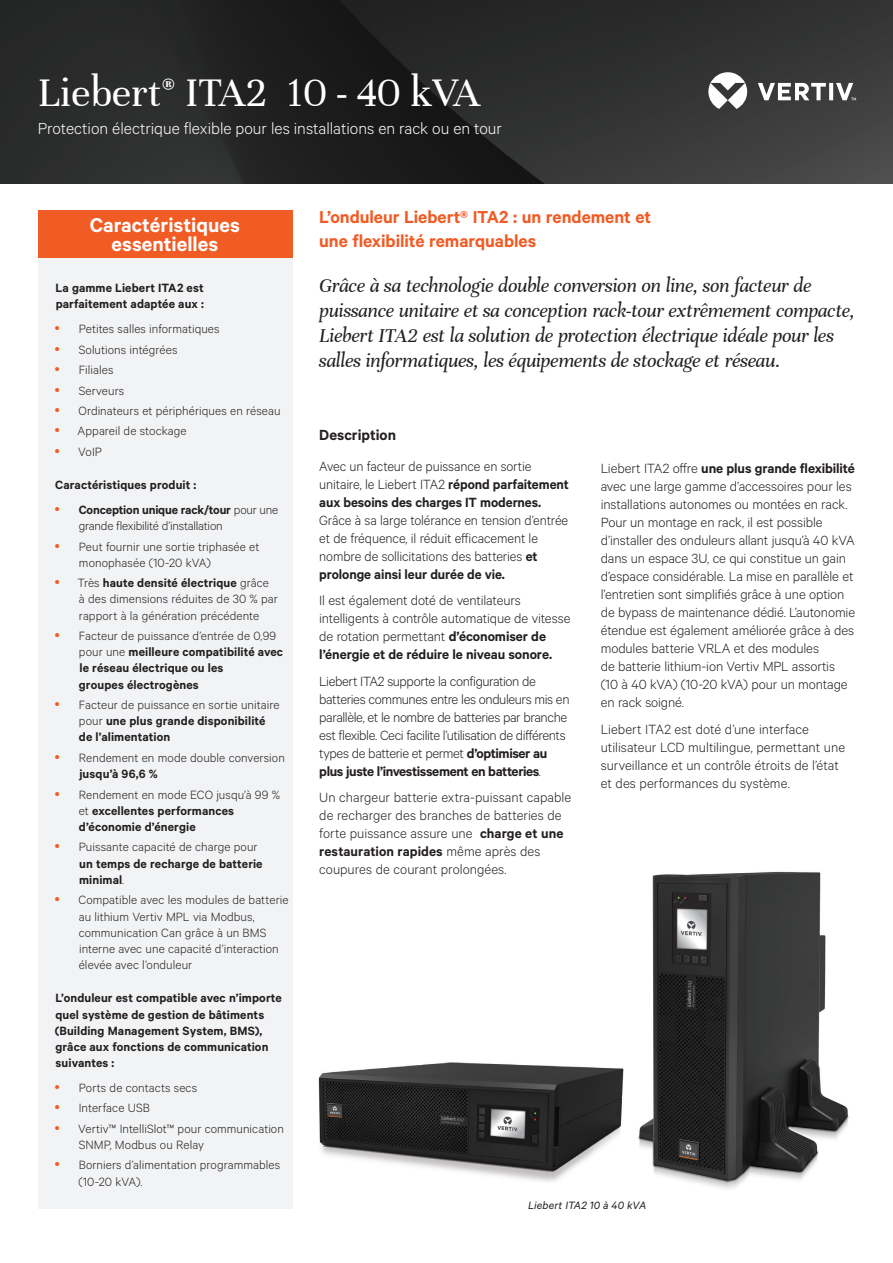
<style>
.page{position:relative;width:893px;height:1263px;background:#fff}
.page>*{position:absolute;margin:0;border:0;box-sizing:border-box;transform-origin:0 0}
.Vertiv_Header_Title{font:43.5px "Unna";color:#fff}
.Orange_Box_Heading{font:600 22.5px/19.5px "Calibre";color:#fff;text-align:center}
.Vertiv_Lead-in{font:italic 21px/25.2px "Unna";letter-spacing:-.015em;color:#231f20}
.Vertiv_Orange_Main_H{font:600 19.5px/23.4px "Calibre";color:#f15b24}
.Vertiv_Header_Subtit{font:300 18px "Calibre";color:#fff}
.Subhead{font:600 16.5px "Calibre";color:#231f20}
.Vertiv_Heading{font:300 15px/18px "Calibre";letter-spacing:-.005em;color:#231f20}
.Vertiv_Lead-in-2{font:300 15px/18px "Calibre";letter-spacing:-.01em;color:#231f20}
.Vertiv_Lead-in-3{font:300 15px/18px "Calibre";letter-spacing:-.03em;color:#231f20}
.t1{font:300 13.5px/16.2px "Calibre";letter-spacing:.005em;color:#231f20}
.Gray_Column_Body_Tex{font:600 13.5px/16.2px "Calibre";letter-spacing:.01em;color:#231f20}
.t2{font:300 13.5px/16.2px "Calibre";letter-spacing:-.015em;color:#231f20}
.Vertiv_Caption{font:italic 12px "Calibre";letter-spacing:.01em;color:#231f20}
.s1{font-weight:600}
.s2{font-weight:300}
.s3{font-style:italic}
</style>
<div class="page">
<img style="left:0;top:0;width:893px;height:183px">
<svg style="left:708px;top:72px;width:148px;height:37px"></svg>
<div style="left:38px;top:258px;width:254px;height:951px;background:#f2f3f4"></div>
<div style="left:38px;top:211px;width:254px;height:47px;background:#f15b24"></div>
<img style="left:638px;top:871px;width:211px;height:318px">
<img style="left:318px;top:1062px;width:306px;height:120px">
<p class="Vertiv_Header_Title" style="left:38px;top:68px;width:444px">Liebert<sup>®</sup> ITA2 10 - 40 kVA</p>
<p class="Vertiv_Header_Subtit" style="left:38px;top:118px;width:466px">Protection électrique flexible pour les installations en rack ou en tour</p>
<p class="Orange_Box_Heading" style="left:90px;top:214px;width:152px">Caractéristiques essentielles</p>
<p class="Gray_Column_Body_Tex" style="left:56px;top:280px;width:150px">La gamme Liebert ITA2 est parfaitement adaptée aux :</p>
<p class="t1" style="left:79px;top:320px;width:142px">Petites salles informatiques</p>
<p class="t1" style="left:79px;top:341px;width:100px">Solutions intégrées</p>
<p class="t1" style="left:79px;top:361px;width:36px">Filiales</p>
<p class="t1" style="left:79px;top:382px;width:47px">Serveurs</p>
<p class="t1" style="left:79px;top:402px;width:204px">Ordinateurs et périphériques en réseau</p>
<p class="t1" style="left:78px;top:423px;width:110px">Appareil de stockage</p>
<p class="t1" style="left:78px;top:443px;width:25px">VoIP</p>
<p class="Gray_Column_Body_Tex" style="left:55px;top:476px;width:143px">Caractéristiques produit :</p>
<p class="t2" style="left:79px;top:501px;width:201px"><span class="s1">Conception unique rack/tour</span> pour une grande flexibilité d’installation</p>
<p class="t1" style="left:79px;top:538px;width:182px">Peut fournir une sortie triphasée et monophasée (10-20 kVA)</p>
<p class="t1" style="left:78px;top:574px;width:202px">Très <span class="s1">haute densité électrique</span> grâce à des dimensions réduites de 30 % par rapport à la génération précédente</p>
<p class="Gray_Column_Body_Tex" style="left:79px;top:627px;width:206px"><span class="s2">Facteur de puissance d’entrée de 0,99 pour une</span> meilleure compatibilité avec le réseau électrique ou les<br>groupes électrogènes</p>
<p class="Gray_Column_Body_Tex" style="left:79px;top:696px;width:202px"><span class="s2">Facteur de puissance en sortie unitaire pour</span> une plus grande disponibilité de l’alimentation</p>
<p class="t1" style="left:79px;top:749px;width:208px">Rendement en mode double conversion <span class="s1">jusqu’à 96,6 %</span></p>
<p class="Gray_Column_Body_Tex" style="left:79px;top:786px;width:203px"><span class="s2">Rendement en mode ECO jusqu’à 99 % et</span> excellentes performances d’économie d’énergie</p>
<p class="Gray_Column_Body_Tex" style="left:79px;top:839px;width:185px"><span class="s2">Puissante capacité de charge pour </span>un temps de recharge de batterie minimal<span class="s2">.</span></p>
<p class="t1" style="left:79px;top:891px;width:212px">Compatible avec les modules de batterie au lithium Vertiv MPL via Modbus, communication Can grâce à un BMS interne avec une capacité d’interaction élevée avec l’onduleur</p>
<p class="Gray_Column_Body_Tex" style="left:55px;top:990px;width:228px">L’onduleur est compatible avec n’importe quel système de gestion de bâtiments (Building Management System, BMS), grâce aux fonctions de communication suivantes :</p>
<p class="t1" style="left:79px;top:1079px;width:120px">Ports de contacts secs</p>
<p class="t1" style="left:79px;top:1099px;width:73px">Interface USB</p>
<p class="t1" style="left:78px;top:1120px;width:207px">Vertiv™ IntelliSlot™ pour communication<br>SNMP, Modbus ou Relay</p>
<p class="t1" style="left:78px;top:1156px;width:203px">Borniers d’alimentation programmables (10-20 kVA).</p>
<p class="Vertiv_Orange_Main_H" style="left:319px;top:205px;width:334px">L’onduleur Liebert® ITA2 : un rendement et une flexibilité remarquables</p>
<p class="Vertiv_Lead-in" style="left:319px;top:272px;width:537px">Grâce à sa technologie double conversion on line, son facteur de puissance unitaire et sa conception rack-tour extrêmement compacte, Liebert ITA2 est la solution de protection électrique idéale pour les salles informatiques, les équipements de stockage et réseau.</p>
<p class="Subhead" style="left:319px;top:425px;width:78px">Description</p>
<p class="Vertiv_Lead-in-2" style="left:319px;top:456px;width:251px">Avec un facteur de puissance en sortie unitaire, le Liebert ITA2 <span class="s1">répond parfaitement aux besoins des charges IT modernes.<br></span>Grâce à sa large tolérance en tension d’entrée et de fréquence, il réduit efficacement le nombre de sollicitations des batteries <span class="s1">et prolonge ainsi leur durée de vie.</span></p>
<p class="Vertiv_Lead-in-2" style="left:319px;top:591px;width:253px">Il est également doté de ventilateurs intelligents à contrôle automatique de vitesse de rotation permettant <span class="s1">d’économiser de l’énergie et de réduire le niveau sonore.</span></p>
<p class="Vertiv_Lead-in-3" style="left:319px;top:671px;width:252px">Liebert ITA2 supporte la configuration de batteries communes entre les onduleurs mis en parallèle, et le nombre de batteries par branche est flexible. Ceci facilite l’utilisation de différents types de batterie et permet <span class="s1">d’optimiser au plus juste l’investissement en batteries</span><span class="s3">.</span></p>
<p class="Vertiv_Lead-in-2" style="left:319px;top:788px;width:254px">Un chargeur batterie extra-puissant capable de recharger des branches de batteries de forte puissance assure une <span class="s1">charge et une restauration rapides</span> même après des coupures de courant prolongées.</p>
<p class="Vertiv_Heading" style="left:601px;top:459px;width:256px">Liebert ITA2 offre <span class="s1">une plus grande flexibilité </span>avec une large gamme d’accessoires pour les installations autonomes ou montées en rack.<br>Pour un montage en rack, il est possible d’installer des onduleurs allant jusqu’à 40 kVA dans un espace 3U, ce qui constitue un gain d’espace considérable. La mise en parallèle et l’entretien sont simplifiés grâce à une option de bypass de maintenance dédié. L’autonomie étendue est également améliorée grâce à des modules batterie VRLA et des modules<br>de batterie lithium-ion Vertiv MPL assortis (10 à 40 kVA) (10-20 kVA) pour un montage en rack soigné.</p>
<p class="Vertiv_Heading" style="left:601px;top:720px;width:246px">Liebert ITA2 est doté d’une interface utilisateur LCD multilingue, permettant une surveillance et un contrôle étroits de l’état et des performances du système.</p>
<p class="Vertiv_Caption" style="left:528px;top:1198px;width:120px">Liebert ITA2 10 à 40 kVA</p>
</div>
